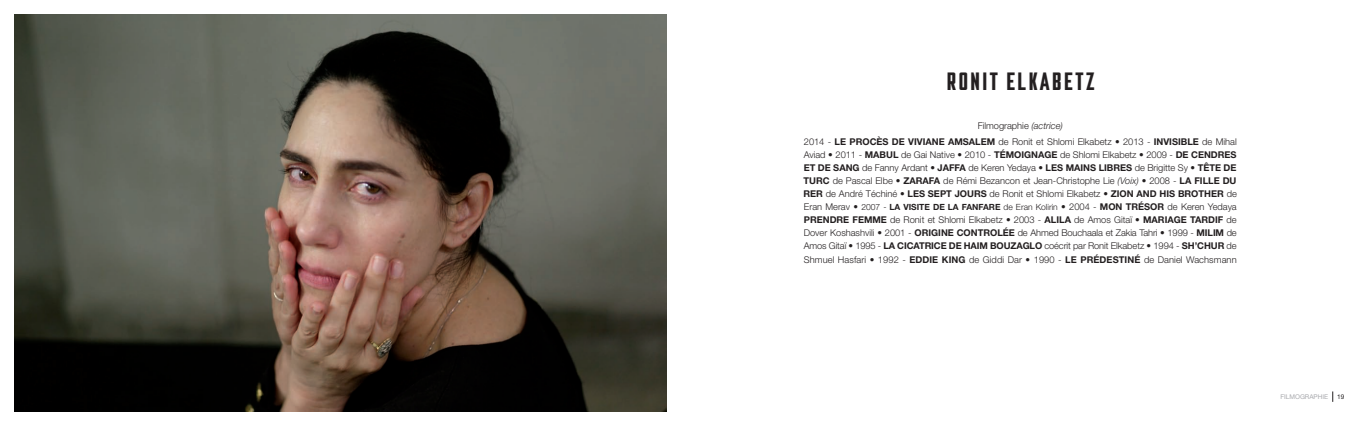
<style>
.page{position:relative;width:1361px;height:426px;background:#fff}
.page>*{position:absolute;margin:0;border:0;box-sizing:border-box;transform-origin:0 0}
.t1{font:25px "Mandatory 29";letter-spacing:.1em;color:#231f20}
.t2{font:300 9.3px/13px "Helvetica Neue";color:#231f20;text-align:center}
.t3{font:6.5px "Helvetica Neue";color:#a8a9ad}
.t4{font:6.5px "Helvetica Neue";color:#231f20}
.s1{font-style:italic}
.s2{font-weight:700}
.s3{font-size:8.5px}
.s4{font-weight:700;font-size:8.5px}
</style>
<div class="page">
<img style="left:14px;top:14px;width:652px;height:397px">
<h1 class="t1" style="left:947px;top:72px;width:149px">RONIT ELKABETZ</h1>
<p class="t2" style="left:804px;top:119px;width:434px;line-height:16px">Filmographie <span class="s1">(actrice)<br></span>2014 - <span class="s2">LE PROCÈS DE VIVIANE AMSALEM</span> de Ronit et Shlomi Elkabetz • 2013 - <span class="s2">INVISIBLE</span> de Mihal</p>
<p class="t2" style="left:803px;top:149px;width:435px;text-align:justify">Aviad • 2011 - <span class="s2">MABUL</span> de Gai Native • 2010 - <span class="s2">TÉMOIGNAGE</span> de Shlomi Elkabetz • 2009 - <span class="s2">DE CENDRES ET DE SANG</span> de Fanny Ardant • <span class="s2">JAFFA</span> de Keren Yedaya • <span class="s2">LES MAINS LIBRES</span> de Brigitte Sy • <span class="s2">TÊTE DE TURC</span> de Pascal Elbe • <span class="s2">ZARAFA</span> de Rémi Bezancon et Jean-Christophe Lie <span class="s1">(Voix)</span> • 2008 - <span class="s2">LA FILLE DU RER</span> de André Téchiné • <span class="s2">LES SEPT JOURS</span> de Ronit et Shlomi Elkabetz • <span class="s2">ZION AND HIS BROTHER</span> de Eran Merav • <span class="s3">2007 -</span> <span class="s4">LA VISITE DE LA FANFARE</span> <span class="s3">de Eran Kolirin</span> • 2004 - <span class="s2">MON TRÉSOR</span> de Keren Yedaya <span class="s2">PRENDRE FEMME</span> de Ronit et Shlomi Elkabetz • 2003 - <span class="s2">ALILA</span> de Amos Gitaï • <span class="s2">MARIAGE TARDIF</span> de Dover Koshashvili • 2001 - <span class="s2">ORIGINE CONTROLÉE</span> de Ahmed Bouchaala et Zakia Tahri • 1999 - <span class="s2">MILIM</span> de Amos Gitaï • 1995 - <span class="s2">LA CICATRICE DE HAIM BOUZAGLO</span> coécrit par Ronit Elkabetz • 1994 - <span class="s2">SH’CHUR</span> de Shmuel Hasfari • 1992 - <span class="s2">EDDIE KING</span> de Giddi Dar • 1990 - <span class="s2">LE PRÉDESTINÉ</span> de Daniel Wachsmann</p>
<p class="t3" style="left:1280px;top:394px;width:49px">FILMOGRAPHIE</p>
<p class="t4" style="left:1337px;top:394px;width:9px">19</p>
</div>
